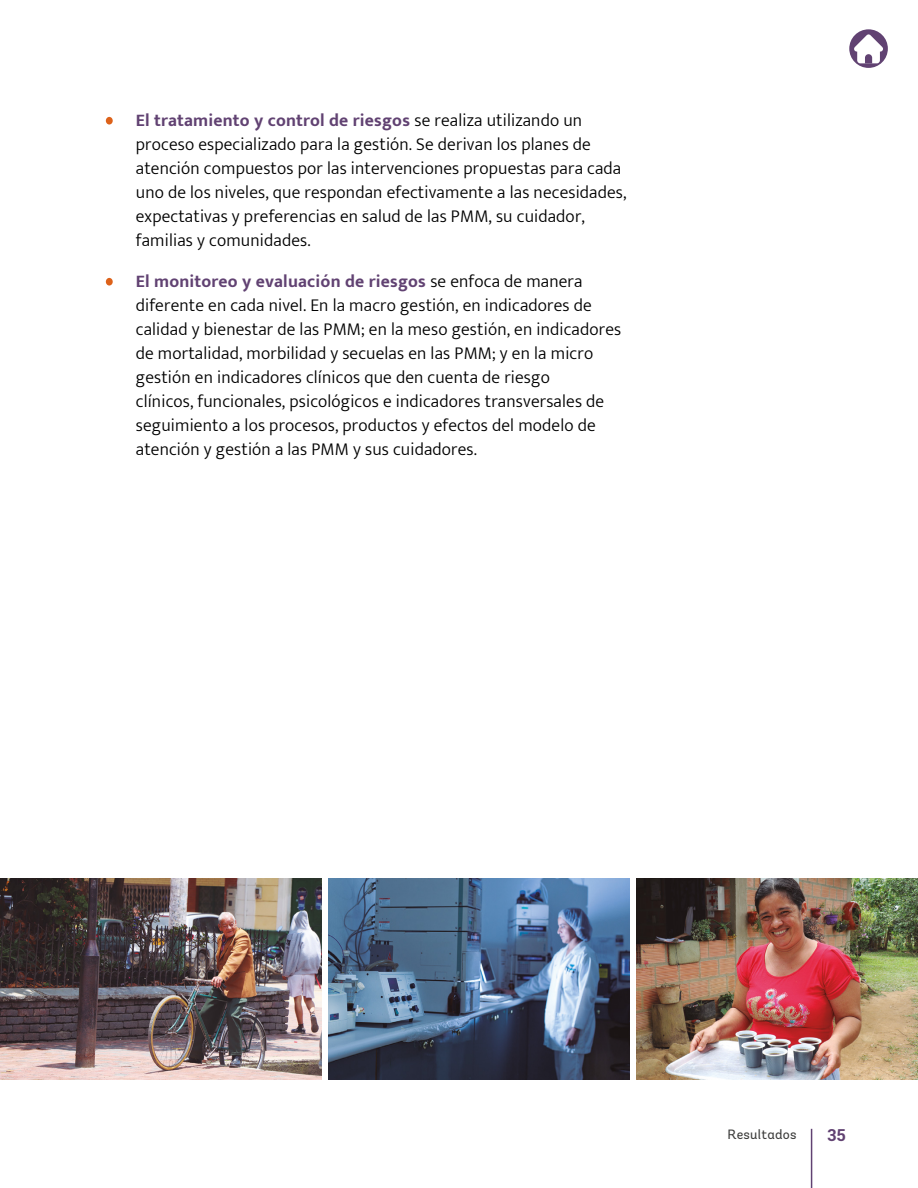
<style>
.page{position:relative;width:918px;height:1188px;background:#fff}
.page>*{position:absolute;margin:0;border:0;box-sizing:border-box;transform-origin:0 0}
.t1{font:300 18px/24px "Mukta Mahee";letter-spacing:.01em;color:#000}
.t2{font:700 16.5px "Roboto";color:#614272}
.t3{font:13.5px "Andes";letter-spacing:.02em;color:#3c3c3b}
.s1{font-weight:700;color:#614272}
</style>
<div class="page">
<hr style="left:811px;top:1129px;width:1px;height:59px;background:#614272">
<div style="left:106px;top:117px;width:7px;height:8px;background:#dd621a;border-radius:50%"></div>
<div style="left:106px;top:278px;width:7px;height:8px;background:#dd621a;border-radius:50%"></div>
<img style="left:636px;top:878px;width:282px;height:202px">
<img style="left:329px;top:878px;width:301px;height:202px">
<img style="left:1px;top:878px;width:320px;height:202px">
<svg style="left:849px;top:29px;width:39px;height:39px"></svg>
<svg style="left:854px;top:34px;width:29px;height:29px"></svg>
<p class="t1" style="left:136px;top:108px;width:492px"><span class="s1">El tratamiento y control de riesgos</span> se realiza utilizando un proceso especializado para la gestión. Se derivan los planes de atención compuestos por las intervenciones propuestas para cada uno de los niveles, que respondan efectivamente a las necesidades, expectativas y preferencias en salud de las PMM, su cuidador, familias y comunidades.</p>
<p class="t1" style="left:136px;top:269px;width:487px"><span class="s1">El monitoreo y evaluación de riesgos</span> se enfoca de manera diferente en cada nivel. En la macro gestión, en indicadores de calidad y bienestar de las PMM; en la meso gestión, en indicadores de mortalidad, morbilidad y secuelas en las PMM; y en la micro gestión en indicadores clínicos que den cuenta de riesgo<br>clínicos, funcionales, psicológicos e indicadores transversales de seguimiento a los procesos, productos y efectos del modelo de atención y gestión a las PMM y sus cuidadores.</p>
<p class="t3" style="left:728px;top:1126px;width:71px">Resultados</p>
<p class="t2" style="left:827px;top:1123px;width:20px">35</p>
</div>
